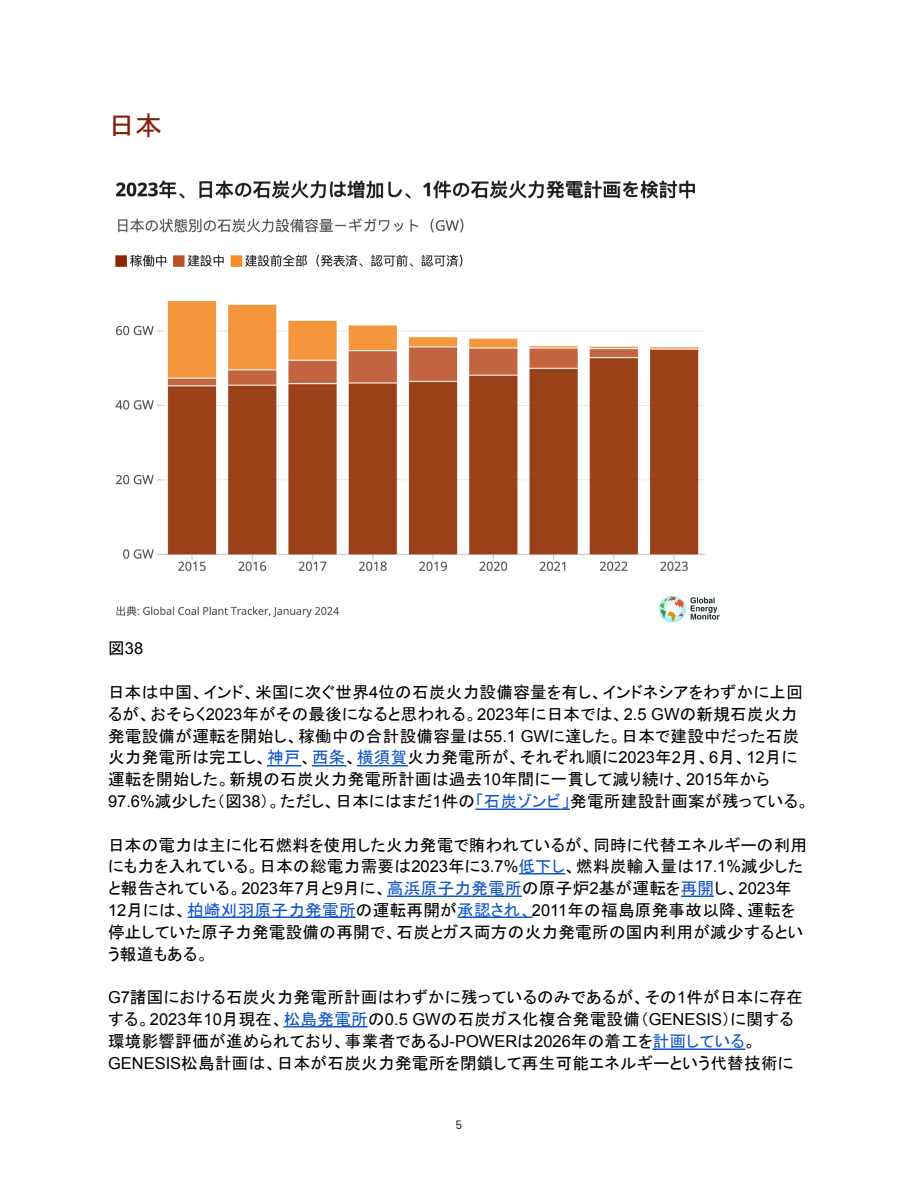
<style>
.page{position:relative;width:918px;height:1188px;background:#fff}
.page>*{position:absolute;margin:0;border:0;box-sizing:border-box;transform-origin:0 0}
.t1{font:27px "MS P Gothic";color:#85200c}
.t2{font:16.5px/21.8px "MS P Gothic";letter-spacing:.025em;color:#000}
.t3{font:16.5px "Arial";color:#000}
.t4{font:12px "Barlow";color:#000}
.s1{font-family:"MS P Gothic"}
.s2{font-family:"Arial"}
.s3{color:#15c}
</style>
<div class="page">
<hr style="left:267px;top:765px;width:35px;height:2px;background:#15c">
<hr style="left:312px;top:765px;width:34px;height:2px;background:#15c">
<hr style="left:357px;top:765px;width:51px;height:2px;background:#15c">
<hr style="left:475px;top:809px;width:95px;height:1px;background:#15c">
<hr style="left:519px;top:873px;width:46px;height:1px;background:#15c">
<hr style="left:387px;top:896px;width:135px;height:1px;background:#15c">
<hr style="left:681px;top:896px;width:33px;height:1px;background:#15c">
<hr style="left:187px;top:917px;width:169px;height:1px;background:#15c">
<hr style="left:457px;top:917px;width:76px;height:1px;background:#15c">
<hr style="left:284px;top:1026px;width:84px;height:2px;background:#15c">
<hr style="left:652px;top:1048px;width:94px;height:2px;background:#15c">
<img style="left:115px;top:180px;width:605px;height:443px">
<h1 class="t1" style="left:108px;top:112px;width:55px">日本</h1>
<p class="t3" style="left:108px;top:639px;width:37px"><span class="s1">図</span>38</p>
<p class="t2" style="left:108px;top:681px;width:703px">日本は中国、インド、米国に次ぐ世界<span class="s2">4</span>位の石炭火力設備容量を有し、インドネシアをわずかに上回るが、おそらく<span class="s2">2023</span>年がその最後になると思われる。<span class="s2">2023</span>年に日本では、<span class="s2">2.5 GW</span>の新規石炭火力発電設備が運転を開始し、稼働中の合計設備容量は<span class="s2">55.1 GW</span>に達した。日本で建設中だった石炭火力発電所は完工し、<span class="s3">神戸</span>、<span class="s3">西条</span>、<span class="s3">横須賀</span>火力発電所が、それぞれ順に<span class="s2">2023</span>年<span class="s2">2</span>月、<span class="s2">6</span>月、<span class="s2">12</span>月に運転を開始した。新規の石炭火力発電所計画は過去<span class="s2">10</span>年間に一貫して減り続け、<span class="s2">2015</span>年から<span class="s2">97.6%</span>減少した（図<span class="s2">38</span>）。ただし、日本にはまだ<span class="s2">1</span>件の<span class="s3">「石炭ゾンビ」</span>発電所建設計画案が残っている。</p>
<p class="t2" style="left:108px;top:834px;width:701px">日本の電力は主に化石燃料を使用した火力発電で賄われているが、同時に代替エネルギーの利用にも力を入れている。日本の総電力需要は<span class="s2">2023</span>年に<span class="s2">3.7%</span><span class="s3">低下し</span>、燃料炭輸入量は<span class="s2">17.1%</span>減少したと報告されている。<span class="s2">2023</span>年<span class="s2">7</span>月と<span class="s2">9</span>月に、<span class="s3">高浜原子力発電所</span>の原子炉<span class="s2">2</span>基が運転を<span class="s3">再開</span>し、<span class="s2">2023</span>年<span class="s2">12</span>月には、<span class="s3">柏崎刈羽原子力発電所</span>の運転再開が<span class="s3">承認され、</span><span class="s2">2011</span>年の福島原発事故以降、運転を停止していた原子力発電設備の再開で、石炭とガス両方の火力発電所の国内利用が減少するという報道もある。</p>
<p class="t2" style="left:108px;top:987px;width:697px"><span class="s2">G7</span>諸国における石炭火力発電所計画はわずかに残っているのみであるが、その<span class="s2">1</span>件が日本に存在する。<span class="s2">2023</span>年<span class="s2">10</span>月現在、<span class="s3">松島発電所</span>の<span class="s2">0.5 GW</span>の石炭ガス化複合発電設備（<span class="s2">GENESIS</span>）に関する環境影響評価が進められており、事業者である<span class="s2">J-POWER</span>は<span class="s2">2026</span>年の着工を<span class="s3">計画している</span>。<span class="s2">GENESIS</span>松島計画は、日本が石炭火力発電所を閉鎖して再生可能エネルギーという代替技術に</p>
<p class="t4" style="left:456px;top:1117px;width:8px">5</p>
</div>
